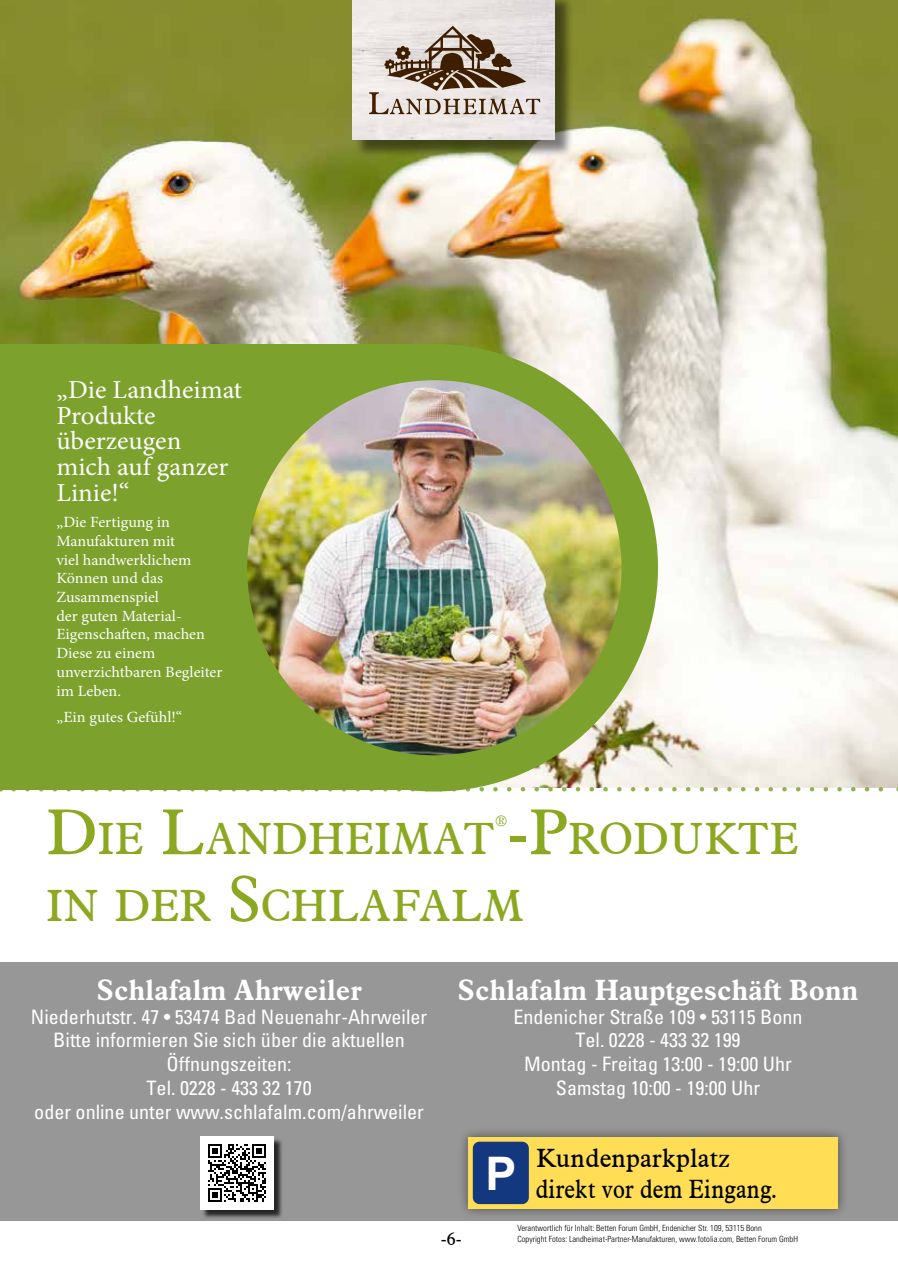
<style>
.page{position:relative;width:898px;height:1263px;background:#fff}
.page>*{position:absolute;margin:0;border:0;box-sizing:border-box;transform-origin:0 0}
.t1{font:44.25px "Aldine 721 BT";color:#8ba820}
.t2{font:700 28.5px "Aldine 721 BT";color:#fff}
.t3{font:25.95px/25.7px "Minion Pro";color:#fff;scale:1.04 1}
.t4{font:25.8px/31px "Aldine 721 BT";color:#000;text-align:center}
.t5{font:condensed 19.95px/23.9px "Univers";color:#fff;text-align:center}
.t6{font:18px "Aldine 721 BT";color:#000}
.t7{font:15.75px "Aldine 721 BT";color:#8ba820}
.t8{font:15.6px/18.8px "Minion Pro";color:#fff;scale:1.04 1}
.t9{font:300 condensed 8.55px/10.2px "Univers LT Std";color:#000}
.s1{font-size:63.15px}
</style>
<div class="page">
<img style="left:1px;top:0;width:896px;height:787px">
<div style="left:354px;top:0;width:219px;height:158px;background:#000;opacity:.5"></div>
<img style="left:352px;top:0;width:202px;height:140px">
<svg style="left:369px;top:26px;width:171px;height:88px;background:#b8aba1"></svg>
<div style="left:0;top:344px;width:443px;height:445px;background:#7ca12d"></div>
<div style="left:211px;top:344px;width:446px;height:447px;background:#7ca12d;border-radius:50%"></div>
<img style="left:247px;top:380px;width:374px;height:375px;border-radius:187px">
<img style="left:0;top:0;width:1px;height:632px">
<svg style="left:14px;top:787px;width:877px;height:4px"></svg>
<div style="left:0;top:962px;width:897px;height:258px;background:#979797"></div>
<div style="left:457px;top:1126px;width:391px;height:94px;background:#000;opacity:.5"></div>
<div style="left:468px;top:1137px;width:369px;height:72px;background:#ffdd54"></div>
<div style="left:472px;top:1142px;width:56px;height:62px;background:#14387f;border-radius:7px"></div>
<div style="left:202px;top:1138px;width:81px;height:81px;background:#000;opacity:.75"></div>
<div style="left:200px;top:1136px;width:74px;height:74px;background:#fff"></div>
<svg style="left:208px;top:1144px;width:58px;height:58px"></svg>
<h3 class="t3" style="left:56px;top:377px;width:180px">„Die Landheimat<br>Produkte überzeugen mich auf ganzer<br>Linie!“</h3>
<p class="t8" style="left:56px;top:513px;width:161px">„Die Fertigung in<br>Manufakturen mit<br>viel handwerklichem<br>Können und das<br>Zusammenspiel<br>der guten Material-<br>Eigenschaften, machen<br>Diese zu einem unverzichtbaren Begleiter im Leben.</p>
<p class="t8" style="left:56px;top:708px;width:122px">„Ein gutes Gefühl!“</p>
<h1 class="t1" style="left:46px;top:812px;width:753px"><span class="s1">D</span>IE <span class="s1">L</span>ANDHEIMAT <span class="s1">-P</span>RODUKTE</h1>
<p class="t7" style="left:494px;top:810px;width:14px">®</p>
<h1 class="t1" style="left:46px;top:878px;width:479px">IN DER <span class="s1">S</span>CHLAFALM</h1>
<h2 class="t2" style="left:96px;top:972px;width:266px">Schlafalm Ahrweiler</h2>
<p class="t5" style="left:31px;top:1004px;width:397px">Niederhutstr. 47 • 53474 Bad Neuenahr-Ahrweiler Bitte informieren Sie sich über die aktuellen Öffnungszeiten:<br>Tel. 0228 - 433 32 170<br>oder online unter www.schlafalm.com/ahrweiler</p>
<h2 class="t2" style="left:457px;top:972px;width:402px">Schlafalm Hauptgeschäft Bonn</h2>
<p class="t5" style="left:513px;top:1004px;width:290px">Endenicher Straße 109 • 53115 Bonn<br>Tel. 0228 - 433 32 199<br>Montag - Freitag 13:00 - 19:00 Uhr<br>Samstag 10:00 - 19:00 Uhr</p>
<p class="t6" style="left:440px;top:1227px;width:22px">-6-</p>
<p class="t4" style="left:485px;top:1142px;width:293px">Kundenparkplatz<br><sup>P</sup> direkt vor dem Eingang.</p>
<p class="t9" style="left:517px;top:1223px;width:282px">Verantwortlich für Inhalt: Betten Forum GmbH, Endenicher Str. 109, 53115 Bonn<br>Copyright Fotos: Landheimat-Partner-Manufakturen, www.fotolia.com, Betten Forum GmbH</p>
</div>
